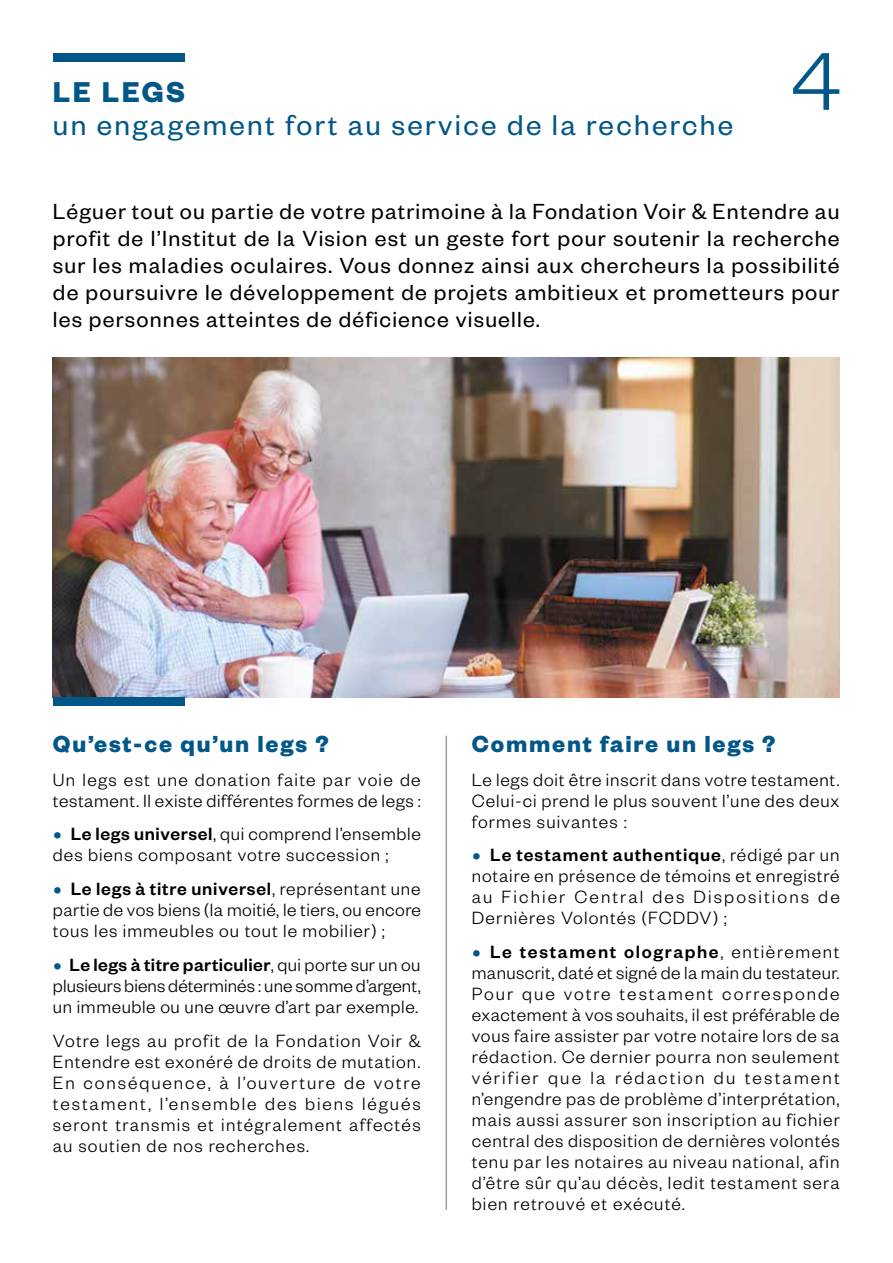
<style>
.page{position:relative;width:893px;height:1263px;background:#fff}
.page>*{position:absolute;margin:0;border:0;box-sizing:border-box;transform-origin:0 0}
.t1{font:300 90px "Founders Grotesk";color:#015788}
.t2{font:31.5px "Founders Grotesk";letter-spacing:.075em;color:#015788}
.t3{font:700 31.5px "Founders Grotesk";letter-spacing:.08em;color:#015788}
.t4{font:700 25.5px "Founders Grotesk";letter-spacing:.07em;color:#015788}
.t5{font:24px/27px "Founders Grotesk";letter-spacing:.05em;color:#000;text-align:justify}
.t6{font:300 19.5px/21px "Founders Grotesk";letter-spacing:.05em;color:#000;text-align:justify}
.t7{font:300 19.5px/21px "Founders Grotesk";letter-spacing:.03em;color:#000}
.s1{font-size:30px;color:#015788}
.s2{font-weight:500}
</style>
<div class="page">
<img style="left:53px;top:357px;width:787px;height:340px">
<hr style="left:445px;top:736px;width:2px;height:474px;background:#9d9d9c">
<div style="left:53px;top:53px;width:132px;height:9px;background:#015788"></div>
<div style="left:53px;top:697px;width:132px;height:9px;background:#015788"></div>
<h2 class="t3" style="left:53px;top:72px;width:134px">LE LEGS</h2>
<h2 class="t2" style="left:53px;top:105px;width:682px">un engagement fort au service de la recherche</h2>
<h1 class="t1" style="left:792px;top:27px;width:50px">4</h1>
<p class="t5" style="left:53px;top:197px;width:788px">Léguer tout ou partie de votre patrimoine à la Fondation Voir &amp; Entendre au profit de l’Institut de la Vision est un geste fort pour soutenir la recherche sur les maladies oculaires. Vous donnez ainsi aux chercheurs la possibilité de poursuivre le développement de projets ambitieux et prometteurs pour les personnes atteintes de déficience visuelle.</p>
<h3 class="t4" style="left:53px;top:727px;width:277px">Qu’est-ce qu’un legs ?</h3>
<p class="t7" style="left:53px;top:768px;width:369px">Un legs est une donation faite par voie de testament. Il existe différentes formes de legs :</p>
<p class="t6" style="left:53px;top:822px;width:369px"><span class="s1">•</span> <span class="s2">Le legs universel</span>, qui comprend l’ensemble des biens composant votre succession ;</p>
<p class="t6" style="left:53px;top:877px;width:370px"><span class="s1">•</span> <span class="s2">Le legs à titre universel</span>, représentant une partie de vos biens (la moitié, le tiers, ou encore tous les immeubles ou tout le mobilier) ;</p>
<p class="t6" style="left:53px;top:953px;width:369px"><span class="s1">•</span> <span class="s2">Le legs à titre particulier</span>, qui porte sur un ou plusieurs biens déterminés : une somme d’argent, un immeuble ou une œuvre d’art par exemple.</p>
<p class="t6" style="left:53px;top:1029px;width:369px">Votre legs au profit de la Fondation Voir &amp; Entendre est exonéré de droits de mutation.<br>En conséquence, à l’ouverture de votre testament, l’ensemble des biens légués seront transmis et intégralement affectés au soutien de nos recherches.</p>
<h3 class="t4" style="left:472px;top:727px;width:305px">Comment faire un legs ?</h3>
<p class="t6" style="left:472px;top:768px;width:369px">Le legs doit être inscrit dans votre testament.<br>Celui-ci prend le plus souvent l’une des deux formes suivantes :</p>
<p class="t6" style="left:472px;top:843px;width:369px"><span class="s1">•</span> <span class="s2">Le testament authentique</span>, rédigé par un notaire en présence de témoins et enregistré au Fichier Central des Dispositions de Dernières Volontés (FCDDV) ;</p>
<p class="t6" style="left:472px;top:940px;width:370px"><span class="s1">•</span> <span class="s2">Le testament olographe</span>, entièrement manuscrit, daté et signé de la main du testateur.<br>Pour que votre testament corresponde exactement à vos souhaits, il est préférable de vous faire assister par votre notaire lors de sa rédaction. Ce dernier pourra non seulement vérifier que la rédaction du testament n’engendre pas de problème d’interprétation, mais aussi assurer son inscription au fichier central des disposition de dernières volontés tenu par les notaires au niveau national, afin d’être sûr qu’au décès, ledit testament sera bien retrouvé et exécuté.</p>
</div>
